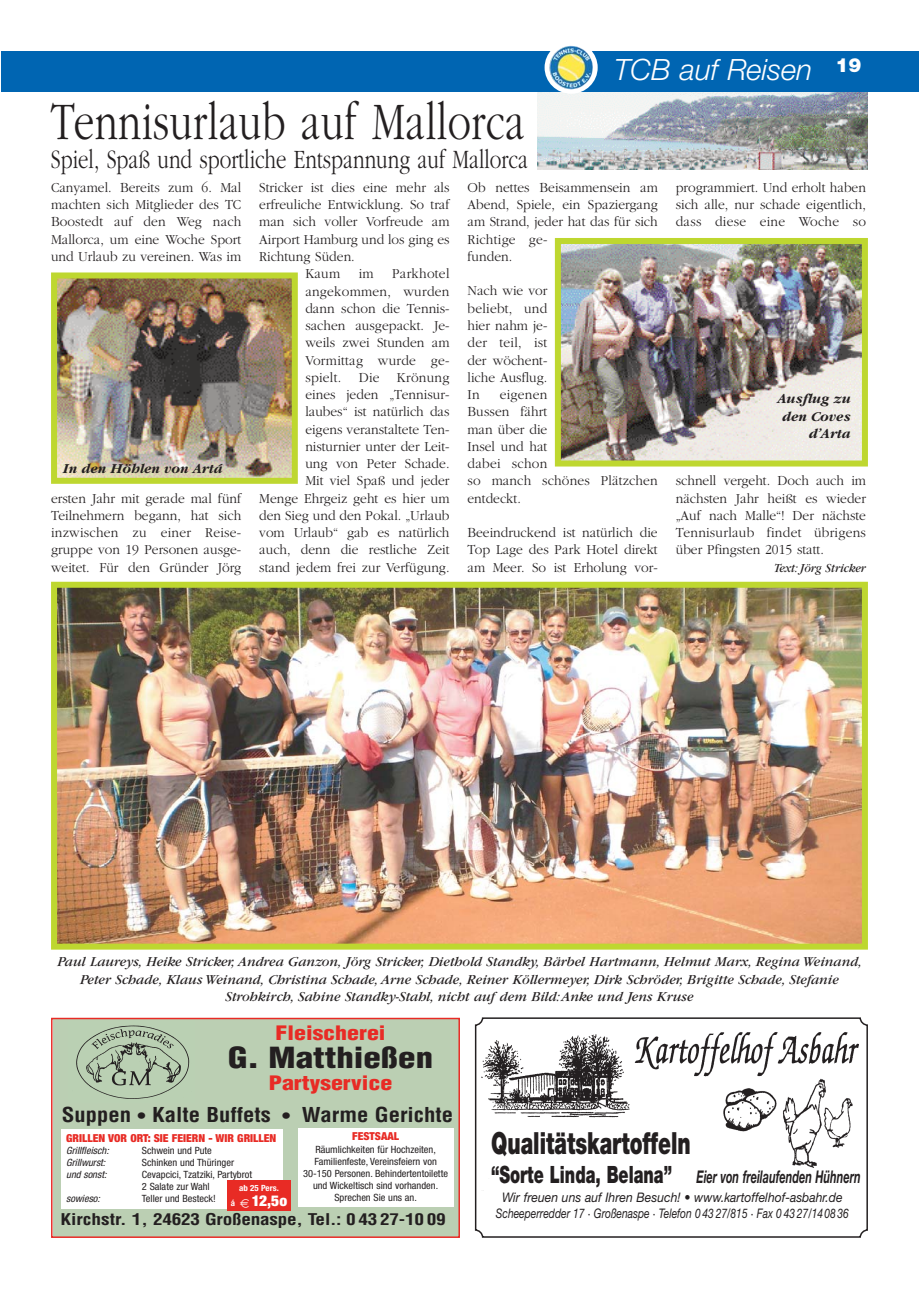
<style>
.page{position:relative;width:919px;height:1289px;background:#fff}
.page>*{position:absolute;margin:0;border:0;box-sizing:border-box;transform-origin:0 0}
.t1{font:300 54.75px "Garamond";letter-spacing:.01em;color:#231f20;scale:.75 1}
.t2{font:900 30.6px "Helvetica Neue";color:#231f20;scale:.67 1}
.t3{font:italic 300 29.4px "Helvetica Neue";color:#fff}
.t4{font:900 condensed 28.35px "Helvetica";color:#231f20;scale:1.23 1}
.t5{font:300 27.45px "Garamond";color:#231f20;scale:.75 1}
.t6{font:900 23.85px "Helvetica Neue";color:#231f20;scale:.67 1}
.t7{font:700 condensed 20.1px "Helvetica";color:#231f20;scale:1.13 1}
.t8{font:900 condensed 19.5px "Helvetica";color:#e82b25;scale:1.23 1}
.t9{font:900 19.5px "Helvetica Neue";color:#fff}
.t10{font:italic 700 17.55px "Helvetica Neue";color:#231f20;scale:.62 1}
.t11{font:700 condensed 15.75px "Helvetica";letter-spacing:-.015em;color:#231f20;scale:1.22 1}
.t12{font:900 condensed 15px "Helvetica Neue";color:#fff;scale:1.04 1}
.t13{font:300 14.25px/17.2px "Garamond";color:#231f20;text-align:justify;scale:.95 1}
.t14{font:italic 14.25px/17.1px "Garamond";color:#231f20;text-align:center}
.t15{font:italic 700 14.25px/17.1px "Garamond";color:#231f20;text-align:right}
.t16{font:italic 13.2px/15.9px "Helvetica Neue";color:#231f20;text-align:center;scale:.92 1}
.t17{font:italic 12.75px "Garamond";color:#231f20;scale:.95 1}
.t18{font:900 condensed 10.95px "Helvetica Neue";color:#e82b25;scale:1.04 1}
.t19{font:condensed 10.05px/12px "Helvetica Neue";color:#231f20;scale:1.04 1}
.t20{font:italic condensed 10.05px "Helvetica Neue";color:#231f20;scale:1.04 1}
.t21{font:700 condensed 8.55px "Helvetica Neue";color:#fff;scale:1.04 1}
.s1{font-size:17.25px}
.s2{font-weight:700;font-size:8.55px}
.s3{font-family:"Euro Logo";font-weight:400;font-stretch:normal;font-size:8.55px}
</style>
<div class="page">
<img style="left:537px;top:92px;width:330px;height:77px">
<img style="left:58px;top:588px;width:802px;height:354px">
<div style="left:51px;top:581px;width:816px;height:368px;border:6px solid #bed730"></div>
<div style="left:1px;top:52px;width:491px;height:40px;background:#0065b2"></div>
<div style="left:484px;top:52px;width:434px;height:40px;background:#0065b2"></div>
<div style="left:544px;top:41px;width:53px;height:53px;background:#fff;border-radius:50%"></div>
<img style="left:549px;top:46px;width:44px;height:43px">
<img style="left:562px;top:245px;width:298px;height:214px">
<div style="left:555px;top:238px;width:312px;height:228px;border:6px solid #bed730"></div>
<img style="left:58px;top:279px;width:233px;height:198px">
<div style="left:51px;top:272px;width:247px;height:212px;border:6px solid #bed730"></div>
<div style="left:53px;top:1019px;width:405px;height:217px;background:#bbcfb3"></div>
<img style="left:76px;top:1025px;width:114px;height:74px">
<div style="left:51px;top:1017px;width:409px;height:220px;border:1px solid #e82b25"></div>
<div style="left:61px;top:1129px;width:222px;height:79px;background:#fff"></div>
<div style="left:298px;top:1128px;width:156px;height:79px;background:#fff"></div>
<div style="left:227px;top:1180px;width:64px;height:30px;background:#e82b25"></div>
<svg style="left:475px;top:1017px;width:392px;height:220px"></svg>
<h1 class="t1" style="left:51px;top:100px;width:633px">Tennisurlaub auf Mallorca</h1>
<h3 class="t5" style="left:51px;top:148px;width:637px">Spiel, Spaß und sportliche Entspannung auf Mallorca</h3>
<h3 class="t3" style="left:614px;top:59px;width:200px">TCB auf Reisen</h3>
<h3 class="t9" style="left:835px;top:58px;width:28px">19</h3>
<p class="t13" style="left:51px;top:180px;width:202px">Canyamel. Bereits zum 6. Mal machten sich Mitglieder des TC Boostedt auf den Weg nach Mallorca, um eine Woche Sport und Urlaub zu vereinen. Was im</p>
<p class="t15" style="left:64px;top:461px;width:161px">In den Höhlen von Artá</p>
<p class="t13" style="left:51px;top:490px;width:202px">ersten Jahr mit gerade mal fünf Teilnehmern begann, hat sich inzwischen zu einer Rei se - gruppe von 19 Personen ausge&shy;weitet. Für den Gründer Jörg</p>
<p class="t13" style="left:259px;top:180px;width:202px">Stricker ist dies eine mehr als</p>
<p class="t13" style="left:259px;top:197px;width:202px">erfreuliche Entwicklung. So traf</p>
<p class="t13" style="left:259px;top:214px;width:202px">man sich voller Vorfreude am</p>
<p class="t13" style="left:259px;top:232px;width:202px">Airport Hamburg und los ging es</p>
<p class="t13" style="left:259px;top:249px;width:102px">Richtung Süden.</p>
<p class="t13" style="left:305px;top:266px;width:38px">Kaum</p>
<p class="t13" style="left:359px;top:266px;width:17px">im</p>
<p class="t13" style="left:259px;top:266px;width:202px;text-align:right">Parkhotel<br>an gekommen, wurden<br>dann schon die Tennis -<br>sachen ausgepackt. Je -<br>weils zwei Stunden am<br>Vormittag wurde ge -<br>spielt. Die Krönung<br>eines jeden „Tennis ur - laubes“ ist na türlich das<br>eigens veranstaltete Ten -<br>nis turnier unter der Leit -<br>ung von Peter Schade.<br>Mit viel Spaß und jeder<br>Menge Ehrgeiz geht es hier um den Sieg und den Pokal. „Urlaub vom Urlaub“ gab es natürlich auch, denn die restliche Zeit stand jedem frei zur Verfügung.</p>
<p class="t13" style="left:467px;top:180px;width:202px;text-align:left">Ob nettes Bei sam men sein am<br>Abend, Spiele, ein Spaziergang am Strand, jeder hat das für sich<br>Richtige ge -<br>fun den.</p>
<p class="t13" style="left:467px;top:283px;width:86px">Nach wie vor beliebt, und hier nahm je - der teil, ist der wöchent&shy;liche Ausflug.<br>In</p>
<p class="t13" style="left:467px;top:387px;width:202px;text-align:left;text-indent:32px">eigenen<br>Bus sen fährt<br>man über die<br>Insel und hat<br>dabei schon<br>so manch schö nes Plätz chen entdeckt.</p>
<p class="t13" style="left:467px;top:525px;width:202px">Beeindruckend ist natürlich die Top Lage des Park Hotel direkt am Meer. So ist Erholung vor-</p>
<p class="t13" style="left:675px;top:180px;width:202px">programmiert. Und erholt haben sich alle, nur schade eigentlich, dass diese eine Woche so</p>
<p class="t15" style="left:778px;top:391px;width:75px">Ausflug zu den Coves d’Arta</p>
<p class="t13" style="left:675px;top:473px;width:202px">schnell vergeht. Doch auch im nächsten Jahr heißt es wieder „Auf nach Malle“! Der nächste Tennis urlaub findet übrigens über Pfingsten 2015 statt.</p>
<p class="t17" style="left:774px;top:563px;width:98px">Text: Jörg Stricker</p>
<p class="t14" style="left:57px;top:954px;width:805px">Paul Laureys, Heike Stricker, Andrea Ganzon, Jörg Stricker, Diethold Standky, Bärbel Hartmann, Helmut Marx, Regina Weinand,<br>Peter Schade, Klaus Weinand, Christina Schade, Arne Schade, Reiner Köllermeyer, Dirk Schröder, Brigitte Schade, Stefanie<br>Strohkirch, Sabine Standky-Stahl, nicht auf dem Bild: Anke und Jens Kruse</p>
<h3 class="t8" style="left:275px;top:1025px;width:91px">Flei sche rei</h3>
<h3 class="t4" style="left:228px;top:1047px;width:168px">G. Mat thie ßen</h3>
<h3 class="t8" style="left:269px;top:1075px;width:102px">Par ty ser vi ce</h3>
<h3 class="t7" style="left:62px;top:1107px;width:348px">Sup pen <span class="s1">•</span> Kal te Buf fets <span class="s1">•</span> War me Ge rich te</h3>
<p class="t18" style="left:66px;top:1134px;width:203px">GRILLEN VOR ORT: SIE FEIERN - WIR GRILLEN</p>
<p class="t20" style="left:66px;top:1147px;width:44px">Grillfleisch:</p>
<p class="t19" style="left:142px;top:1145px;width:69px">Schwein und Pute</p>
<p class="t20" style="left:66px;top:1159px;width:41px">Grillwurst:</p>
<p class="t19" style="left:142px;top:1157px;width:90px">Schinken und Thüringer</p>
<p class="t20" style="left:66px;top:1171px;width:42px">und sonst:</p>
<p class="t19" style="left:142px;top:1169px;width:107px">Cevapcici, Tzatziki, Partybrot<br>2 Salate zur Wahl</p>
<p class="t20" style="left:66px;top:1195px;width:36px">sowieso:</p>
<p class="t19" style="left:142px;top:1193px;width:73px">Teller und Besteck!</p>
<h2 class="t2" style="left:491px;top:1131px;width:300px">Qualitätskartoffeln</h2>
<h3 class="t6" style="left:491px;top:1165px;width:272px">“Sorte Linda, Belana”</h3>
<p class="t18" style="left:352px;top:1132px;width:47px">FESTSAAL</p>
<p class="t19" style="left:303px;top:1144px;width:141px;text-align:center">Räumlichkeiten für Hochzeiten,<br>Familienfeste, Vereinsfeiern von<br>30-150 Personen. Behindertentoilette und Wickeltisch sind vorhanden.<br>Sprechen Sie uns an.</p>
<p class="t10" style="left:696px;top:1170px;width:266px">Eier von freilaufenden Hühnern</p>
<p class="t21" style="left:239px;top:1184px;width:40px">ab 25 Pers.</p>
<p class="t12" style="left:231px;top:1194px;width:56px"><span class="s2">á</span> <span class="s3">E</span> 12,5o</p>
<p class="t16" style="left:496px;top:1190px;width:385px">Wir freuen uns auf Ihren Besuch! • www.kartoffelhof-asbahr.de<br>Scheeperredder 17 · Großenaspe · Telefon 0 43 27/815 · Fax 0 43 27/1408 36</p>
<p class="t11" style="left:60px;top:1212px;width:317px">Kirchstr. 1, 24623 Gro ße nas pe, Tel.: 0 43 27-10 09</p>
</div>
